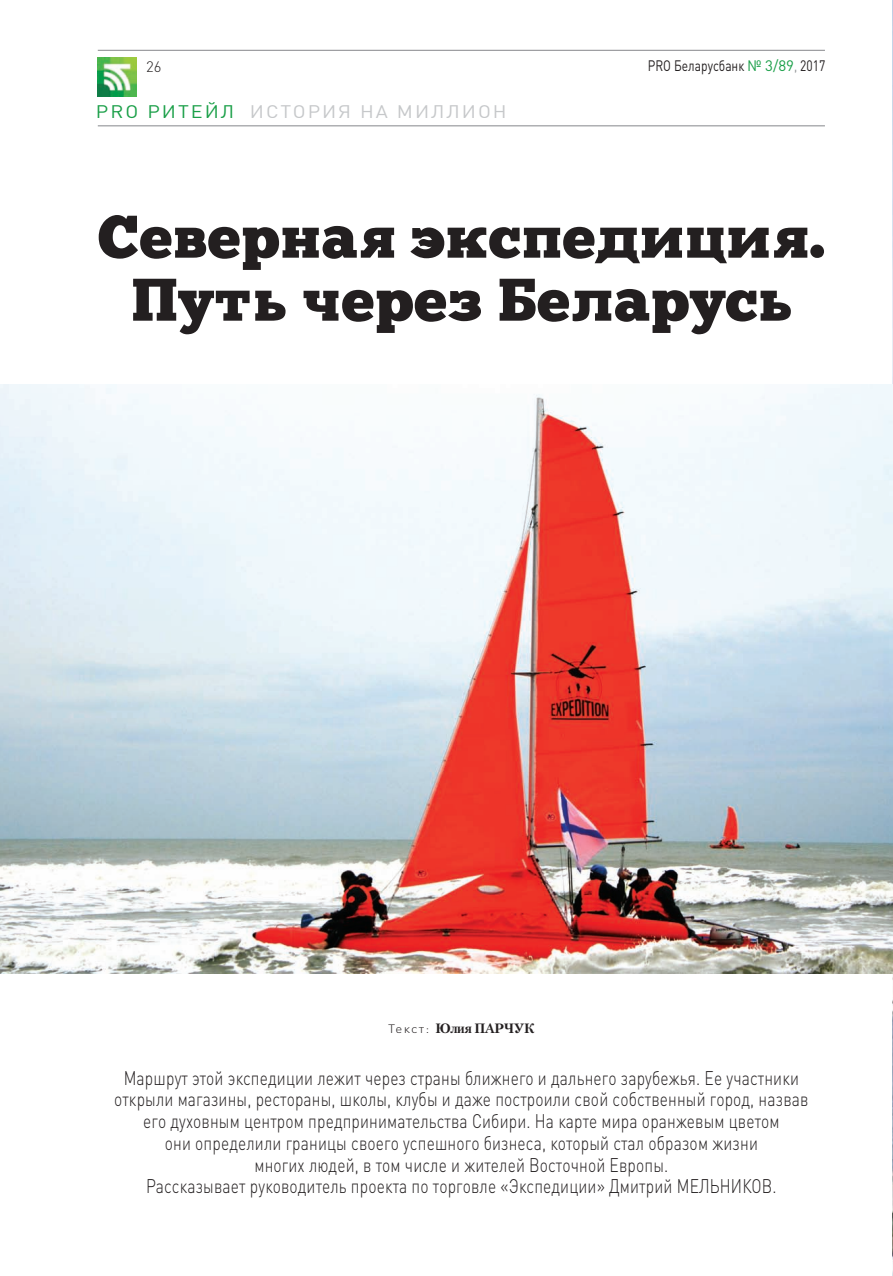
<style>
.page{position:relative;width:893px;height:1276px;background:#fff}
.page>*{position:absolute;margin:0;border:0;box-sizing:border-box;transform-origin:0 0}
.t1{font:60px/63px "Chunk Five Ex";letter-spacing:.015em;color:#231f20;text-align:center}
.t2{font:300 19.5px/21.8px "DIN Pro";letter-spacing:.01em;color:#231f20;text-align:center;scale:.8 1}
.t3{font:18px "DIN Pro";letter-spacing:.1em;color:#c6c8ca;scale:1.1 1}
.t4{font:15px "DIN Pro";color:#231f20;scale:.8 1}
.t5{font:300 15px "DIN Pro";color:#231f20}
.t6{font:700 13.5px "Petersburg C";letter-spacing:-.025em;color:#231f20}
.s1{color:#1a9f48}
.s2{color:#939598}
.s3{font-family:"DIN Pro";font-weight:300;font-size:12px}
</style>
<div class="page">
<img style="left:892px;top:0;width:1px;height:1276px">
<img style="left:98px;top:57px;width:39px;height:39px">
<hr style="left:98px;top:125px;width:727px;height:1px;background:#939598">
<hr style="left:98px;top:50px;width:727px;height:1px;background:#939598">
<img style="left:0;top:385px;width:893px;height:588px">
<p class="t5" style="left:146px;top:56px;width:17px">26</p>
<p class="t4" style="left:648px;top:55px;width:223px">PRO Беларусбанк <span class="s1">№ 3/89</span><span class="s2">,</span> 2017</p>
<p class="t3" style="left:96px;top:99px;width:375px"><span class="s1">PRO ритейЛ</span> история на миллион</p>
<h1 class="t1" style="left:98px;top:204px;width:729px">северная экспедиция. путь через Беларусь</h1>
<p class="t6" style="left:388px;top:1020px;width:148px"><span class="s3">текст:</span> Юлия ПАРЧУК</p>
<p class="t2" style="left:114px;top:1066px;width:869px">маршрут этой экспедиции лежит через страны ближнего и дальнего зарубежья. ее участники открыли магазины, рестораны, школы, клубы и даже построили свой собственный город, назвав его духовным центром предпринимательства сибири. на карте мира оранжевым цветом<br>они определили границы своего успешного бизнеса, который стал образом жизни<br>многих людей, в том числе и жителей восточной европы.<br>рассказывает руководитель проекта по торговле «экспедиции» дмитрий мельников.</p>
</div>
